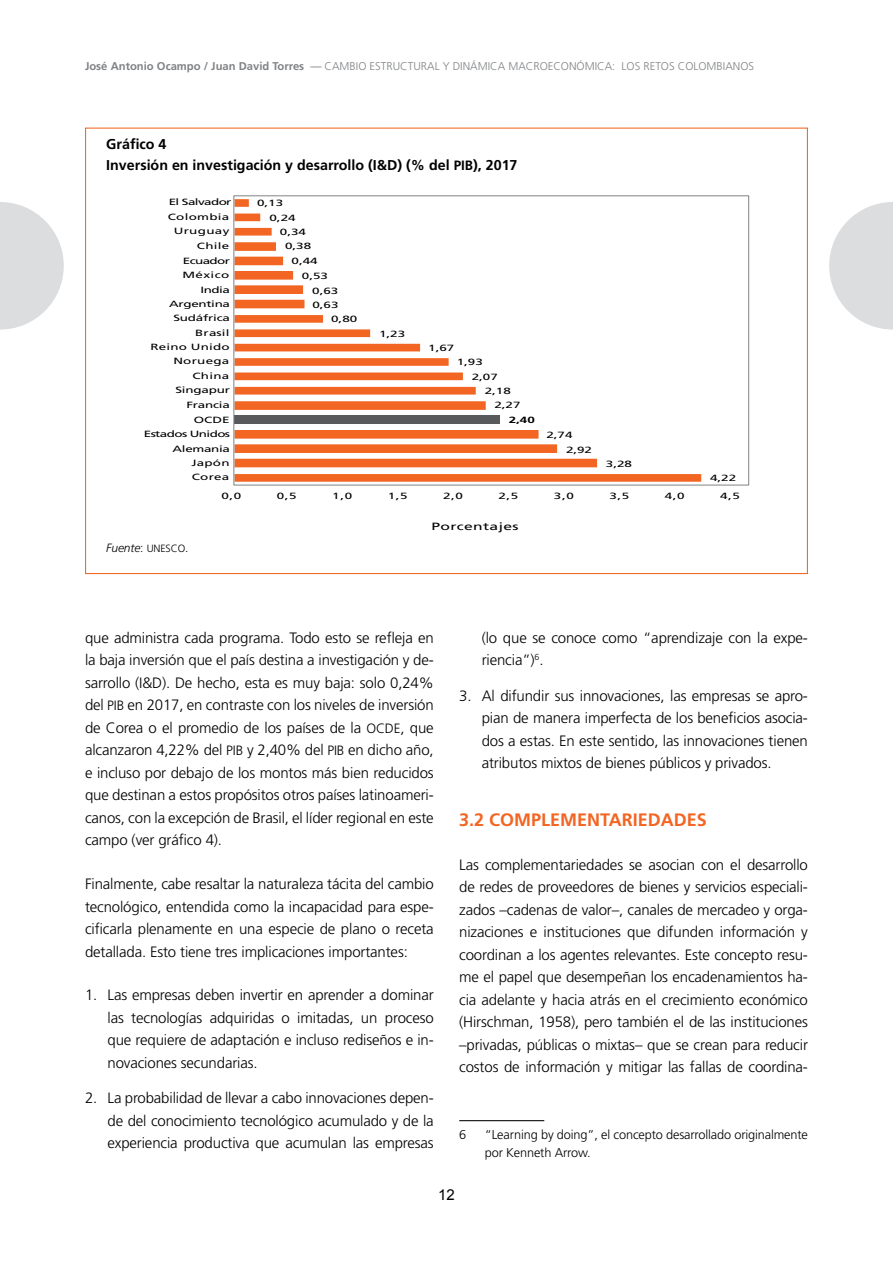
<style>
.page{position:relative;width:893px;height:1263px;background:#fff}
.page>*{position:absolute;margin:0;border:0;box-sizing:border-box;transform-origin:0 0}
.t1{font:700 18px "Frutiger";color:#f26522}
.t2{font:300 15px/22.5px "Frutiger";letter-spacing:-.01em;color:#000;text-align:justify}
.t3{font:15px "Arial";color:#000}
.t4{font:700 14.25px/21px "Frutiger";color:#000}
.t5{font:300 12.75px/18px "Frutiger";letter-spacing:-.01em;color:#000}
.t6{font:italic 300 12px "Frutiger";letter-spacing:-.01em;color:#000}
.t7{font:300 11.25px "Frutiger";color:#808285}
.t8{font:10.5px "Frutiger";letter-spacing:.02em;color:#000;scale:1.49 1}
.t9{font:9px "Frutiger";color:#000;scale:1.49 1}
.t10{font:9px "Frutiger";letter-spacing:-.045em;color:#000;scale:1.49 1}
.t11{font:9px "Frutiger";letter-spacing:-.025em;color:#000;scale:1.49 1}
.t12{font:9px "Frutiger";letter-spacing:.02em;color:#000;scale:1.49 1}
.t13{font:9px "Frutiger";letter-spacing:.025em;color:#000;scale:1.49 1}
.t14{font:700 9px "Frutiger";color:#000;scale:1.49 1}
.s1{font-weight:700}
.s2{font-weight:400}
.s3{font-size:13.5px}
.s4{font-style:normal}
.s5{font-style:normal;font-size:10.5px}
</style>
<div class="page">
<svg style="left:0;top:202px;width:64px;height:128px"></svg>
<svg style="left:829px;top:202px;width:64px;height:128px"></svg>
<svg style="left:236px;top:199px;width:465px;height:283px"></svg>
<hr style="left:459px;top:1120px;width:85px;height:1px;background:#000">
<p class="t7" style="left:85px;top:60px;width:671px"><span class="s1">José Antonio Ocampo / Juan David Torres</span> <span class="s2">—</span> CAMBIO ESTRUCTURAL Y DINÁMICA MACROECONÓMICA: LOS RETOS COLOMBIANOS</p>
<p class="t4" style="left:106px;top:133px;width:413px">Gráfico 4<br>Inversión en investigación y desarrollo (I&amp;D) (% del <span class="s3">PIB</span>), 2017</p>
<p class="t10" style="left:169px;top:197px;width:44px">El Salvador</p>
<p class="t9" style="left:257px;top:198px;width:19px">0,13</p>
<p class="t12" style="left:168px;top:211px;width:43px">Colombia</p>
<p class="t9" style="left:269px;top:212px;width:19px">0,24</p>
<p class="t13" style="left:174px;top:226px;width:39px">Uruguay</p>
<p class="t9" style="left:280px;top:227px;width:19px">0,34</p>
<p class="t9" style="left:197px;top:241px;width:23px">Chile</p>
<p class="t9" style="left:285px;top:241px;width:19px">0,38</p>
<p class="t10" style="left:183px;top:255px;width:33px">Ecuador</p>
<p class="t9" style="left:292px;top:255px;width:19px">0,44</p>
<p class="t9" style="left:182px;top:270px;width:33px">México</p>
<p class="t9" style="left:302px;top:271px;width:19px">0,53</p>
<p class="t9" style="left:200px;top:284px;width:21px">India</p>
<p class="t9" style="left:312px;top:285px;width:19px">0,63</p>
<p class="t11" style="left:169px;top:298px;width:42px">Argentina</p>
<p class="t9" style="left:312px;top:299px;width:19px">0,63</p>
<p class="t9" style="left:173px;top:313px;width:39px">Sudáfrica</p>
<p class="t9" style="left:331px;top:314px;width:19px">0,80</p>
<p class="t9" style="left:195px;top:327px;width:25px">Brasil</p>
<p class="t9" style="left:379px;top:328px;width:19px">1,23</p>
<p class="t9" style="left:150px;top:342px;width:55px">Reino Unido</p>
<p class="t9" style="left:428px;top:343px;width:19px">1,67</p>
<p class="t12" style="left:173px;top:356px;width:39px">Noruega</p>
<p class="t9" style="left:457px;top:357px;width:19px">1,93</p>
<p class="t9" style="left:192px;top:370px;width:26px">China</p>
<p class="t9" style="left:472px;top:371px;width:19px">2,07</p>
<p class="t9" style="left:175px;top:385px;width:38px">Singapur</p>
<p class="t9" style="left:485px;top:386px;width:19px">2,18</p>
<p class="t9" style="left:186px;top:400px;width:31px">Francia</p>
<p class="t9" style="left:494px;top:400px;width:19px">2,27</p>
<p class="t9" style="left:194px;top:414px;width:26px">OCDE</p>
<p class="t14" style="left:509px;top:414px;width:19px">2,40</p>
<p class="t10" style="left:144px;top:429px;width:59px">Estados Unidos</p>
<p class="t9" style="left:546px;top:430px;width:19px">2,74</p>
<p class="t11" style="left:173px;top:443px;width:40px">Alemania</p>
<p class="t9" style="left:566px;top:444px;width:19px">2,92</p>
<p class="t9" style="left:192px;top:457px;width:27px">Japón</p>
<p class="t9" style="left:606px;top:458px;width:19px">3,28</p>
<p class="t9" style="left:192px;top:472px;width:27px">Corea</p>
<p class="t9" style="left:710px;top:473px;width:19px">4,22</p>
<p class="t9" style="left:221px;top:491px;width:15px">0,0</p>
<p class="t9" style="left:277px;top:491px;width:15px">0,5</p>
<p class="t9" style="left:332px;top:491px;width:15px">1,0</p>
<p class="t9" style="left:388px;top:491px;width:15px">1,5</p>
<p class="t9" style="left:443px;top:491px;width:15px">2,0</p>
<p class="t9" style="left:498px;top:491px;width:15px">2,5</p>
<p class="t9" style="left:554px;top:491px;width:15px">3,0</p>
<p class="t9" style="left:609px;top:491px;width:15px">3,5</p>
<p class="t9" style="left:665px;top:491px;width:15px">4,0</p>
<p class="t9" style="left:720px;top:491px;width:15px">4,5</p>
<p class="t6" style="left:106px;top:541px;width:84px">Fuente<span class="s4">:</span> <span class="s5">UNESCO</span><span class="s4">.</span></p>
<p class="t8" style="left:432px;top:520px;width:60px">Porcentajes</p>
<p class="t2" style="left:85px;top:626px;width:350px">que administra cada programa. Todo esto se refleja en la baja inversión que el país destina a investigación y de&shy;sarrollo (I&amp;D). De hecho, esta es muy baja: solo 0,24% del <span class="s3">PIB</span> en 2017, en contraste con los niveles de inversión de Corea o el promedio de los países de la <span class="s3">OCDE</span>, que alcanzaron 4,22% del <span class="s3">PIB</span> y 2,40% del <span class="s3">PIB</span> en dicho año, e incluso por debajo de los montos más bien reducidos que destinan a estos propósitos otros países latinoameri&shy;canos, con la excepción de Brasil, el líder regional en este campo (ver gráfico 4).</p>
<p class="t2" style="left:85px;top:873px;width:350px">Finalmente, cabe resaltar la naturaleza tácita del cambio tecnológico, entendida como la incapacidad para espe&shy;cificarla plenamente en una especie de plano o receta detallada. Esto tiene tres implicaciones importantes:</p>
<p class="t2" style="left:108px;top:984px;width:328px;text-indent:-22px">1. Las empresas deben invertir en aprender a dominar las tecnologías adquiridas o imitadas, un proceso que requiere de adaptación e incluso rediseños e in&shy;novaciones secundarias.</p>
<p class="t2" style="left:108px;top:1087px;width:328px;text-indent:-22px">2. La probabilidad de llevar a cabo innovaciones depen&shy;de del conocimiento tecnológico acumulado y de la experiencia productiva que acumulan las empresas</p>
<p class="t2" style="left:482px;top:626px;width:328px">(lo que se conoce como “aprendizaje con la expe&shy;riencia”)<sup>6</sup>.</p>
<p class="t2" style="left:482px;top:684px;width:328px;text-indent:-22px">3. Al difundir sus innovaciones, las empresas se apro&shy;pian de manera imperfecta de los beneficios asocia&shy;dos a estas. En este sentido, las innovaciones tienen atributos mixtos de bienes públicos y privados.</p>
<p class="t1" style="left:459px;top:809px;width:249px">3.2 COMPLEMENTARIEDADES</p>
<p class="t2" style="left:459px;top:853px;width:350px">Las complementariedades se asocian con el desarrollo de redes de proveedores de bienes y servicios especiali&shy;zados –cadenas de valor–, canales de mercadeo y orga&shy;nizaciones e instituciones que difunden información y coordinan a los agentes relevantes. Este concepto resu&shy;me el papel que desempeñan los encadenamientos ha&shy;cia adelante y hacia atrás en el crecimiento económico (Hirschman, 1958), pero también el de las instituciones –privadas, públicas o mixtas– que se crean para reducir costos de información y mitigar las fallas de coordina-</p>
<p class="t5" style="left:459px;top:1125px;width:9px">6</p>
<p class="t5" style="left:485px;top:1125px;width:325px">“Learning by doing”, el concepto desarrollado originalmente por Kenneth Arrow.</p>
<p class="t3" style="left:438px;top:1185px;width:18px">12</p>
</div>
